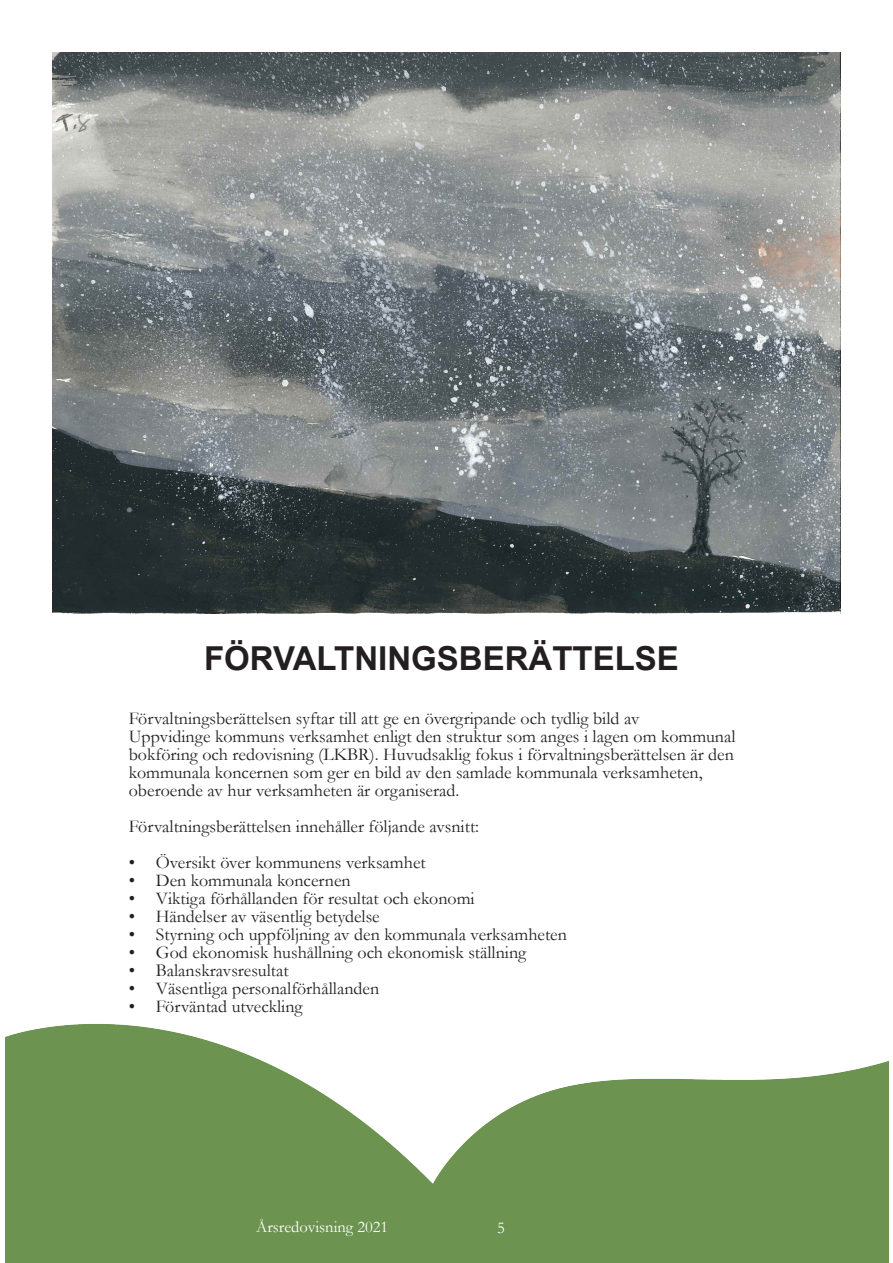
<style>
.page{position:relative;width:893px;height:1263px;background:#fff}
.page>*{position:absolute;margin:0;border:0;box-sizing:border-box;transform-origin:0 0}
.t1{font:700 33px "Arial";color:#231f20}
.t2{font:18px/18px "Garamond";color:#231f20;text-align:justify}
.t3{font:16.5px "Garamond";color:#fff}
</style>
<div class="page">
<img style="left:5px;top:1024px;width:883px;height:239px">
<img style="left:52px;top:52px;width:788px;height:561px">
<p class="t1" style="left:204px;top:635px;width:476px">FÖRVALTNINGSBERÄTTELSE</p>
<p class="t2" style="left:129px;top:709px;width:512px">Förvaltningsberättelsen syftar till att ge en övergripande och tydlig bild av</p>
<p class="t2" style="left:129px;top:727px;width:608px">Uppvidinge kommuns verksamhet enligt den struktur som anges i lagen om kommunal bokföring och redovisning (LKBR). Huvudsaklig fokus i förvaltningsberättelsen är den kommunala koncernen som ger en bild av den samlade kommunala verksamheten,</p>
<p class="t2" style="left:129px;top:781px;width:332px">oberoende av hur verksamheten är organiserad.</p>
<p class="t2" style="left:129px;top:817px;width:352px">Förvaltningsberättelsen innehåller följande avsnitt:</p>
<p class="t2" style="left:129px;top:853px;width:298px">• Översikt över kommunens verksamhet</p>
<p class="t2" style="left:129px;top:871px;width:224px">• Den kommunala koncernen</p>
<p class="t2" style="left:129px;top:889px;width:347px">• Viktiga förhållanden för resultat och ekonomi</p>
<p class="t2" style="left:129px;top:907px;width:252px">• Händelser av väsentlig betydelse</p>
<p class="t2" style="left:129px;top:925px;width:440px">• Styrning och uppföljning av den kommunala verksamheten</p>
<p class="t2" style="left:129px;top:943px;width:399px">• God ekonomisk hushållning och ekonomisk ställning</p>
<p class="t2" style="left:129px;top:961px;width:161px">• Balanskravsresultat</p>
<p class="t2" style="left:129px;top:979px;width:252px">• Väsentliga personalförhållanden</p>
<p class="t2" style="left:129px;top:997px;width:175px">• Förväntad utveckling</p>
<p class="t3" style="left:256px;top:1216px;width:134px">Årsredovisning 2021</p>
<p class="t3" style="left:497px;top:1216px;width:9px">5</p>
</div>
